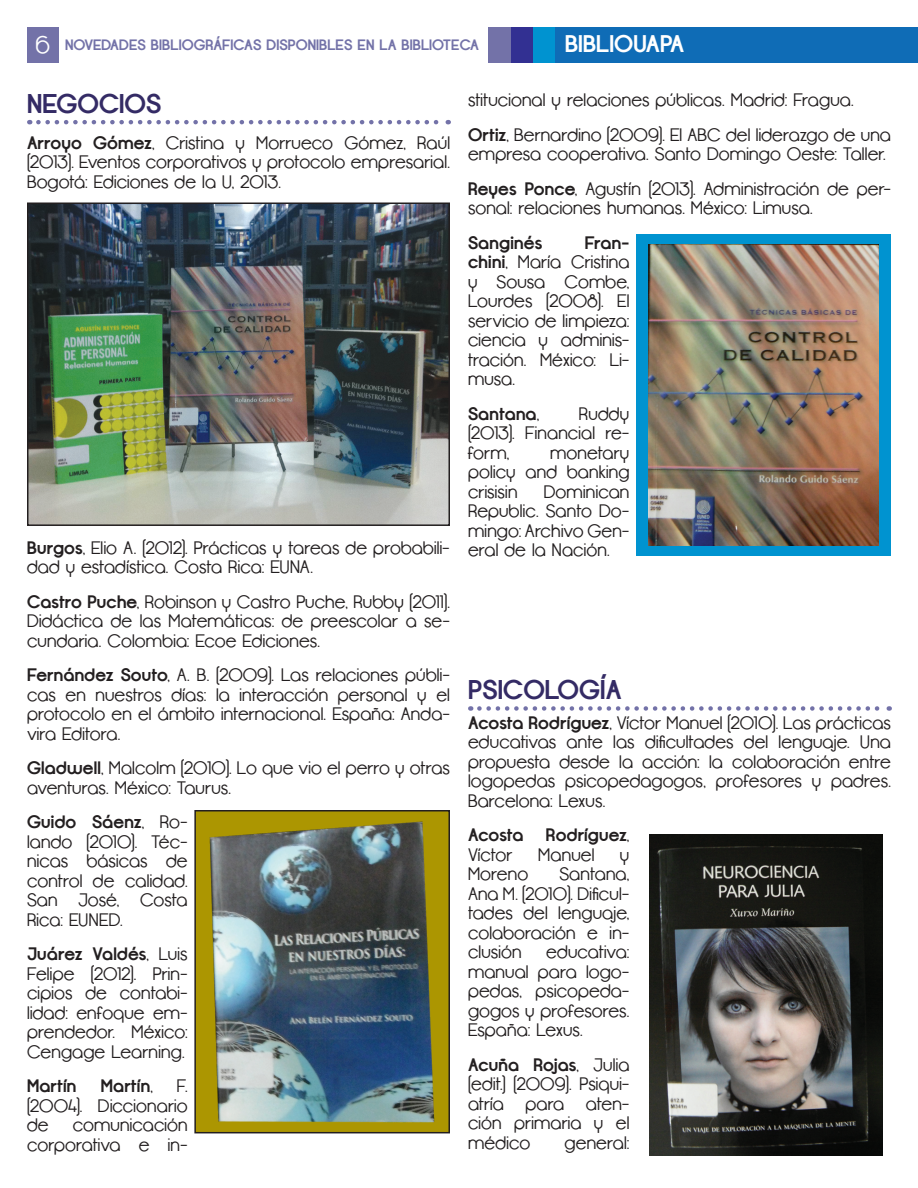
<style>
.page{position:relative;width:918px;height:1188px;background:#fff}
.page>*{position:absolute;margin:0;border:0;box-sizing:border-box;transform-origin:0 0}
.t1{font:700 27px "Opificio";color:#342b65}
.t2{font:700 24px "Opificio";color:#fff}
.t3{font:18px/19.5px "Opificio";letter-spacing:.005em;color:#231f20;text-align:justify}
.t4{font:700 18px/19.5px "Opificio";letter-spacing:.005em;color:#231f20}
.t5{font:700 15px "Opificio";color:#7372a8}
.s1{font-weight:400;font-size:24px;color:#fff}
.s2{font-weight:700}
.s3{font-weight:400}
</style>
<div class="page">
<div style="left:555px;top:27px;width:363px;height:35px;background:#0f6cb6"></div>
<div style="left:27px;top:27px;width:31px;height:35px;background:#7372a8"></div>
<div style="left:532px;top:27px;width:23px;height:35px;background:#0093d0"></div>
<div style="left:510px;top:27px;width:23px;height:35px;background:#323092"></div>
<div style="left:488px;top:27px;width:22px;height:35px;background:#7372a8"></div>
<svg style="left:38px;top:120px;width:411px;height:4px"></svg>
<svg style="left:479px;top:706px;width:411px;height:5px"></svg>
<img style="left:30px;top:205px;width:417px;height:318px">
<div style="left:27px;top:202px;width:423px;height:324px;border:2px solid #231f20"></div>
<div style="left:195px;top:811px;width:254px;height:322px;background:#ac9601"></div>
<img style="left:210px;top:821px;width:225px;height:301px">
<div style="left:194px;top:810px;width:256px;height:323px;border:2px solid #231f20"></div>
<img style="left:649px;top:835px;width:234px;height:321px">
<div style="left:636px;top:234px;width:254px;height:322px;background:#0093d0"></div>
<img style="left:648px;top:245px;width:230px;height:300px">
<p class="t5" style="left:35px;top:36px;width:445px"><span class="s1">6</span> NOVEDADES BIBLIOGRÁFICAS DISPONIBLES EN LA BIBLIOTECA</p>
<h2 class="t2" style="left:565px;top:30px;width:121px">BIBLIOUAPA</h2>
<h1 class="t1" style="left:27px;top:88px;width:136px">NEGOCIOS</h1>
<p class="t3" style="left:27px;top:133px;width:425px"><span class="s2">Arroyo Gómez</span>, Cristina y Morrueco Gómez, Raúl (2013). Eventos corporativos y protocolo empresarial.<br>Bogotá: Ediciones de la U, 2013.</p>
<p class="t3" style="left:27px;top:538px;width:424px"><span class="s2">Burgos</span>, Elio A. (2012). Prácticas y tareas de probabili&shy;dad y estadística. Costa Rica: EUNA.</p>
<p class="t3" style="left:27px;top:592px;width:424px"><span class="s2">Castro Puche</span>, Robinson y Castro Puche, Rubby (2011).<br>Didáctica de las Matemáticas: de preescolar a se&shy;cundaria. Colombia: Ecoe Ediciones.</p>
<p class="t3" style="left:27px;top:666px;width:424px"><span class="s2">Fernández Souto</span>, A. B. (2009). Las relaciones públi&shy;cas en nuestros días: la interacción personal y el protocolo en el ámbito internacional. España: Anda&shy;vira Editora.</p>
<p class="t3" style="left:27px;top:759px;width:424px"><span class="s2">Gladwell</span>, Malcolm (2010). Lo que vio el perro y otras aventuras. México: Taurus.</p>
<p class="t3" style="left:27px;top:813px;width:162px"><span class="s2">Guido Sáenz</span>, Ro&shy;lando (2010). Téc&shy;nicas básicas de control de calidad.<br>San José, Costa Rica: EUNED.</p>
<p class="t3" style="left:27px;top:945px;width:162px"><span class="s2">Juárez Valdés</span>, Luis Felipe (2012). Prin&shy;cipios de contabi&shy;lidad: enfoque em&shy;prendedor. México:<br>Cengage Learning.</p>
<p class="t4" style="left:27px;top:1076px;width:51px">Martín</p>
<p class="t4" style="left:101px;top:1076px;width:54px">Martín<span class="s3">,</span></p>
<p class="t3" style="left:27px;top:1077px;width:162px;text-indent:150px">F. (2004). Diccionario de</p>
<p class="t3" style="left:27px;top:1116px;width:162px;text-align:right">comunicación corporativa e in-</p>
<p class="t3" style="left:468px;top:84px;width:424px;line-height:34.5px">stitucional y relaciones públicas. Madrid: Fragua.<br><span class="s2">Ortiz</span>, Bernardino (2009). El ABC del liderazgo de una</p>
<p class="t3" style="left:468px;top:138px;width:424px;line-height:34.5px">empresa cooperativa. Santo Domingo Oeste: Taller.<br><span class="s2">Reyes Ponce</span>, Agustín (2013). Administración de per-</p>
<p class="t3" style="left:468px;top:199px;width:346px">sonal: relaciones humanas. México: Limusa.</p>
<p class="t4" style="left:468px;top:233px;width:76px">Sanginés</p>
<p class="t3" style="left:468px;top:234px;width:163px;text-indent:117px"><span class="s2">Fran&shy;chini</span>, María Cristina y Sousa Combe, Lourdes (2008). El servicio de limpieza: ciencia y adminis&shy;tración. México: Li&shy;musa.</p>
<p class="t4" style="left:468px;top:404px;width:73px">Santana<span class="s3">,</span></p>
<p class="t3" style="left:468px;top:404px;width:163px;text-indent:111px">Ruddy (2013). Financial re&shy;form,</p>
<p class="t3" style="left:468px;top:443px;width:163px;text-indent:82px">monetary policy and banking crisisin</p>
<p class="t3" style="left:468px;top:482px;width:163px;text-indent:76px">Dominican Republic. Santo Do&shy;mingo: Archivo Gen&shy;eral de la Nación.</p>
<h1 class="t1" style="left:468px;top:674px;width:154px">PSICOLOGía</h1>
<p class="t3" style="left:468px;top:713px;width:424px"><span class="s2">Acosta Rodríguez</span>, Víctor Manuel (2010). Las prácticas educativas ante las dificultades del lenguaje. Una propuesta desde la acción: la colaboración entre logopedas psicopedagogos, profesores y padres.<br>Barcelona: Lexus.</p>
<p class="t4" style="left:468px;top:826px;width:163px">Acosta Rodríguez<span class="s3">,<br>Víctor</span></p>
<p class="t3" style="left:538px;top:845px;width:58px">Manuel</p>
<p class="t3" style="left:620px;top:845px;width:11px">y</p>
<p class="t3" style="left:468px;top:865px;width:163px;text-indent:91px">Santana, Ana M. (2010). Dificul&shy;tades del lenguaje, colaboración e in&shy;clusión</p>
<p class="t3" style="left:468px;top:865px;width:62px">Moreno</p>
<p class="t3" style="left:468px;top:943px;width:163px;text-indent:78px">educativa: manual para logo&shy;pedas, psicopeda&shy;gogos y profesores.<br>España: Lexus.</p>
<p class="t3" style="left:468px;top:1055px;width:163px"><span class="s2">Acuña Rojas</span>, Julia (edit.) (2009). Psiqui&shy;atría para aten&shy;ción primaria y el médico</p>
<p class="t3" style="left:565px;top:1133px;width:66px">general:</p>
</div>
